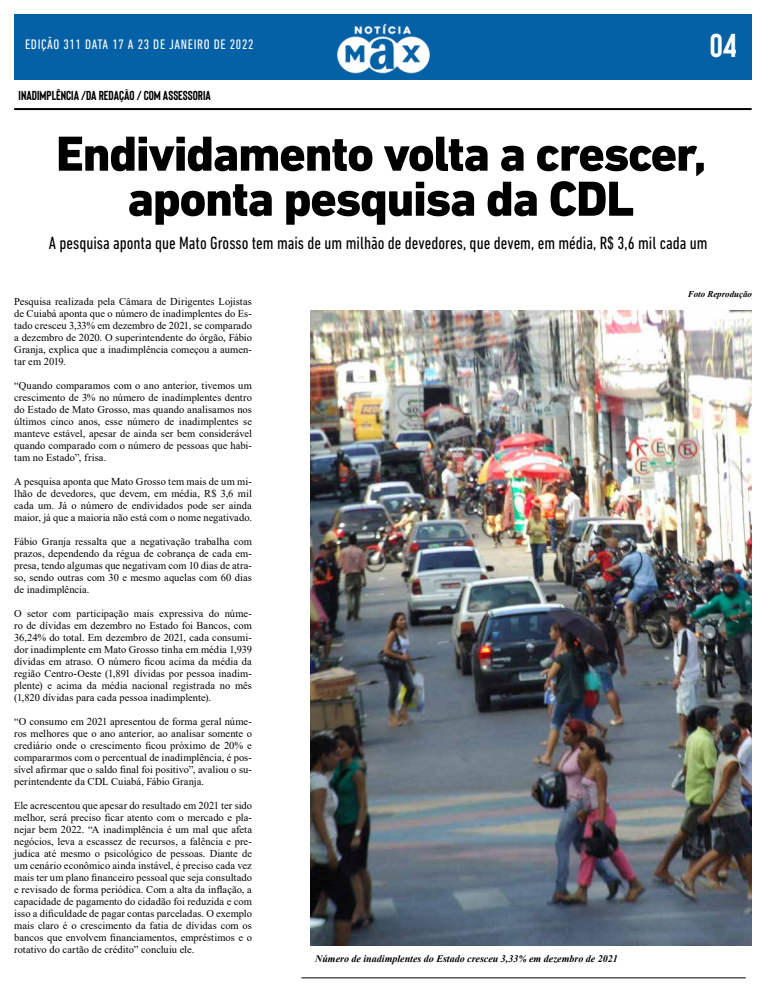
<style>
.page{position:relative;width:780px;height:993px;background:#fff}
.page>*{position:absolute;margin:0;border:0;box-sizing:border-box;transform-origin:0 0}
.t1{font:800 50px/45px "DIN Next LT Pro";letter-spacing:-.025em;color:#000;text-align:center}
.t2{font:700 33px "Bison";color:#fff}
.t3{font:condensed 18px "DIN Next LT Pro";color:#000}
.t4{font:condensed 14px "DIN Next LT Pro";letter-spacing:.05em;color:#fff}
.t5{font:700 13px "Bison";color:#000}
.t6{font:10.5px/12px "Times New Roman";letter-spacing:.005em;color:#000;text-align:justify}
.t7{font:italic 700 10px "Times New Roman";color:#000}
.t8{font:italic 700 8.9px "Times New Roman";color:#000}
</style>
<div class="page">
<img style="left:310px;top:310px;width:441px;height:635px">
<div style="left:14px;top:14px;width:737px;height:66px;background:#0561a6"></div>
<img style="left:337px;top:23px;width:93px;height:51px">
<hr style="left:14px;top:108px;width:737px;height:2px;background:#000">
<hr style="left:301px;top:976px;width:444px;height:1px;background:#000">
<h3 class="t4" style="left:25px;top:37px;width:230px">EDIÇÃO 311 DATA 17 A 23 DE JANEIRO DE 2022</h3>
<p class="t5" style="left:19px;top:88px;width:194px">INADIMPLÊNCIA /DA REDAÇÃO / COM ASSESSORIA</p>
<h2 class="t2" style="left:709px;top:28px;width:29px">04</h2>
<h1 class="t1" style="left:56px;top:131px;width:651px">Endividamento volta a crescer, aponta pesquisa da CDL</h1>
<h3 class="t3" style="left:49px;top:233px;width:660px">A pesquisa aponta que Mato Grosso tem mais de um milhão de devedores, que devem, em média, R$ 3,6 mil cada um</h3>
<p class="t6" style="left:14px;top:294px;width:239px">Pesquisa realizada pela Câmara de Dirigentes Lojistas de Cuiabá aponta que o número de inadimplentes do Es&shy;tado cresceu 3,33% em dezembro de 2021, se comparado a dezembro de 2020. O superintendente do órgão, Fábio Granja, explica que a inadimplência começou a aumen&shy;tar em 2019.</p>
<p class="t6" style="left:14px;top:378px;width:239px">“Quando comparamos com o ano anterior, tivemos um crescimento de 3% no número de inadimplentes dentro do Estado de Mato Grosso, mas quando analisamos nos últimos cinco anos, esse número de inadimplentes se manteve estável, apesar de ainda ser bem considerável quando comparado com o número de pessoas que habi&shy;tam no Estado”, frisa.</p>
<p class="t6" style="left:14px;top:474px;width:239px">A pesquisa aponta que Mato Grosso tem mais de um mi&shy;lhão de devedores, que devem, em média, R$ 3,6 mil cada um. Já o número de endividados pode ser ainda maior, já que a maioria não está com o nome negativado.</p>
<p class="t6" style="left:14px;top:534px;width:239px">Fábio Granja ressalta que a negativação trabalha com prazos, dependendo da régua de cobrança de cada em&shy;presa, tendo algumas que negativam com 10 dias de atra&shy;so, sendo outras com 30 e mesmo aquelas com 60 dias de inadimplência.</p>
<p class="t6" style="left:14px;top:606px;width:239px">O setor com participação mais expressiva do núme&shy;ro de dívidas em dezembro no Estado foi Bancos, com 36,24% do total. Em dezembro de 2021, cada consumi&shy;dor inadimplente em Mato Grosso tinha em média 1,939 dívidas em atraso. O número ficou acima da média da região Centro‐Oeste (1,891 dívidas por pessoa inadim&shy;plente) e acima da média nacional registrada no mês (1,820 dívidas para cada pessoa inadimplente).</p>
<p class="t6" style="left:14px;top:714px;width:239px">“O consumo em 2021 apresentou de forma geral núme&shy;ros melhores que o ano anterior, ao analisar somente o crediário onde o crescimento ficou próximo de 20% e compararmos com o percentual de inadimplência, é pos&shy;sível afirmar que o saldo final foi positivo”, avaliou o su&shy;perintendente da CDL Cuiabá, Fábio Granja.</p>
<p class="t6" style="left:14px;top:798px;width:239px">Ele acrescentou que apesar do resultado em 2021 ter sido melhor, será preciso ficar atento com o mercado e pla&shy;nejar bem 2022. “A inadimplência é um mal que afeta negócios, leva a escassez de recursos, a falência e pre&shy;judica até mesmo o psicológico de pessoas. Diante de um cenário econômico ainda instável, é preciso cada vez mais ter um plano financeiro pessoal que seja consultado e revisado de forma periódica. Com a alta da inflação, a capacidade de pagamento do cidadão foi reduzida e com isso a dificuldade de pagar contas parceladas. O exemplo mais claro é o crescimento da fatia de dívidas com os bancos que envolvem financiamentos, empréstimos e o rotativo do cartão de crédito” concluiu ele.</p>
<p class="t7" style="left:315px;top:950px;width:304px">Número de inadimplentes do Estado cresceu 3,33% em dezembro de 2021</p>
<p class="t8" style="left:687px;top:287px;width:66px">Foto Reprodução</p>
</div>
